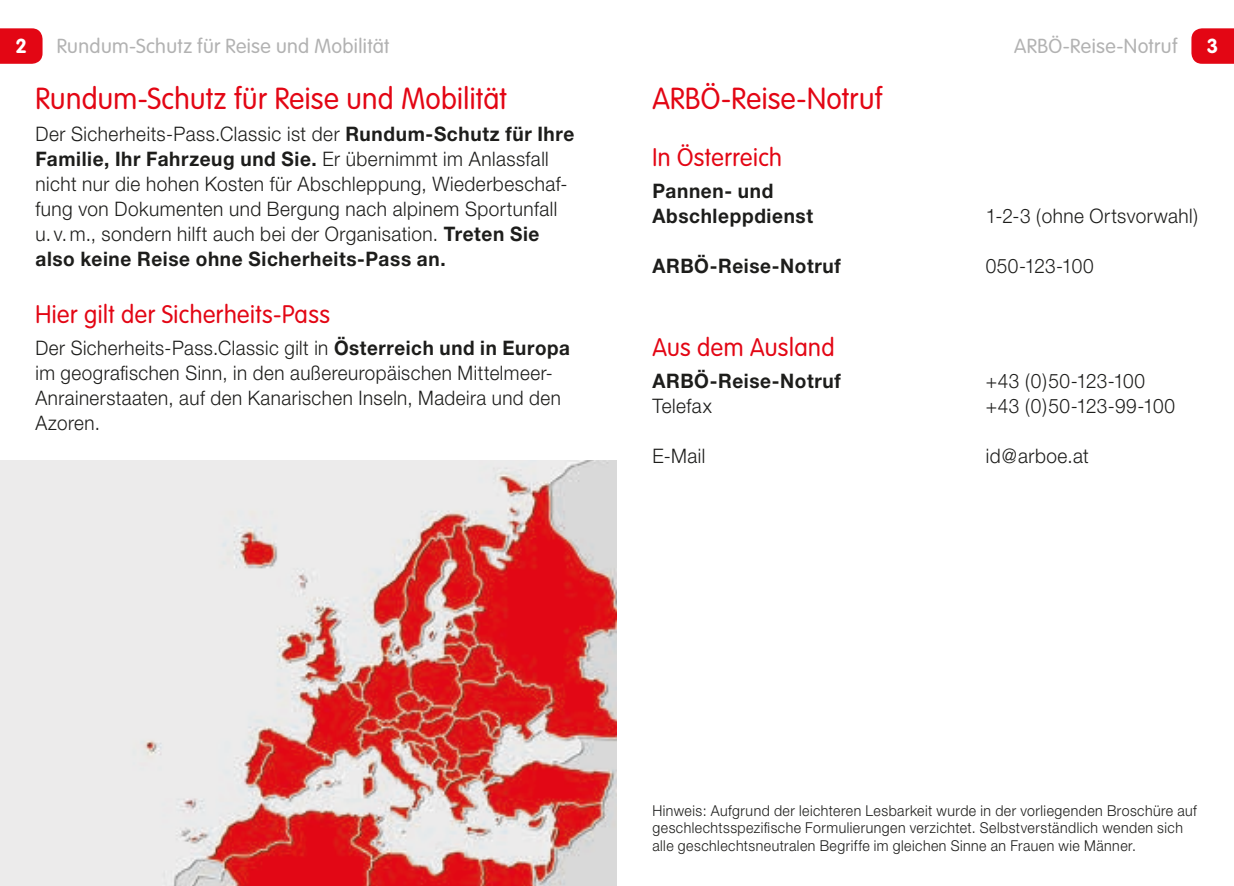
<style>
.page{position:relative;width:1234px;height:886px;background:#fff}
.page>*{position:absolute;margin:0;border:0;box-sizing:border-box;transform-origin:0 0}
.t1{font:300 30px "VAG Rounded";letter-spacing:.015em;color:#e30614;scale:.95 1}
.t2{font:300 25px "VAG Rounded";letter-spacing:.02em;color:#e30614;scale:.95 1}
.t3{font:300 20px/25px "Helvetica Neue";letter-spacing:.025em;color:#1d1d1b;scale:.95 1}
.t4{font:300 20px/25px "Helvetica Neue";letter-spacing:.025em;color:#1d1d1b;scale:.94 1}
.t5{font:700 20px/25px "Helvetica Neue";letter-spacing:.035em;color:#1d1d1b;scale:.95 1}
.t6{font:300 20px "VAG Rounded";letter-spacing:.02em;color:#b2b2b2}
.t7{font:700 20px "VAG Rounded";color:#fff}
.t8{font:300 15px/17.5px "Helvetica Neue";letter-spacing:.035em;color:#1d1d1b;scale:.94 1}
.s1{font-weight:700}
</style>
<div class="page">
<svg style="left:0;top:28px;width:43px;height:36px;background:#e41321"></svg>
<svg style="left:1191px;top:28px;width:42px;height:36px;background:#e41421"></svg>
<img style="left:0;top:461px;width:617px;height:425px">
<p class="t7" style="left:16px;top:34px;width:13px">2</p>
<p class="t6" style="left:57px;top:34px;width:334px">Rundum-Schutz für Reise und Mobilität</p>
<p class="t6" style="left:1013px;top:34px;width:164px">ARBÖ-Reise-Notruf</p>
<p class="t7" style="left:1206px;top:34px;width:13px">3</p>
<h1 class="t1" style="left:35px;top:81px;width:498px">Rundum-Schutz für Reise und Mobilität</h1>
<p class="t3" style="left:35px;top:121px;width:569px">Der Sicherheits-Pass.Classic ist der <span class="s1">Rundum-Schutz für Ihre Familie, Ihr Fahrzeug und Sie.</span> Er übernimmt im Anlassfall nicht nur die hohen Kosten für Abschleppung, Wiederbeschaf&shy;fung von Dokumenten und Bergung nach alpinem Sportunfall u. v. m., sondern hilft auch bei der Organisation. <span class="s1">Treten Sie also keine Reise ohne Sicherheits-Pass an.</span></p>
<p class="t2" style="left:35px;top:300px;width:311px">Hier gilt der Sicherheits-Pass</p>
<p class="t4" style="left:35px;top:335px;width:570px">Der Sicherheits-Pass.Classic gilt in <span class="s1">Österreich und in Europa </span>im geografischen Sinn, in den außereuropäischen Mittelmeer-Anrainerstaaten, auf den Kanarischen Inseln, Madeira und den Azoren.</p>
<h1 class="t1" style="left:652px;top:81px;width:243px">ARBÖ-Reise-Notruf</h1>
<p class="t2" style="left:652px;top:143px;width:138px">In Österreich</p>
<p class="t5" style="left:652px;top:178px;width:171px">Pannen- und<br>Abschleppdienst</p>
<p class="t3" style="left:985px;top:203px;width:225px">1-2-3 (ohne Ortsvorwahl)</p>
<p class="t5" style="left:652px;top:253px;width:200px">ARBÖ-Reise-Notruf</p>
<p class="t3" style="left:985px;top:253px;width:115px">050-123-100</p>
<p class="t2" style="left:652px;top:333px;width:193px">Aus dem Ausland</p>
<p class="t5" style="left:652px;top:368px;width:200px">ARBÖ-Reise-Notruf</p>
<p class="t3" style="left:985px;top:368px;width:169px">+43 (0)50-123-100</p>
<p class="t3" style="left:652px;top:393px;width:64px">Telefax</p>
<p class="t3" style="left:985px;top:393px;width:201px">+43 (0)50-123-99-100</p>
<p class="t3" style="left:652px;top:443px;width:57px">E-Mail</p>
<p class="t3" style="left:985px;top:443px;width:110px">id@arboe.at</p>
<p class="t8" style="left:652px;top:801px;width:580px">Hinweis: Aufgrund der leichteren Lesbarkeit wurde in der vorliegenden Broschüre auf geschlechtsspezifische Formulierungen verzichtet. Selbstverständlich wenden sich alle geschlechtsneutralen Begriffe im gleichen Sinne an Frauen wie Männer.</p>
</div>
